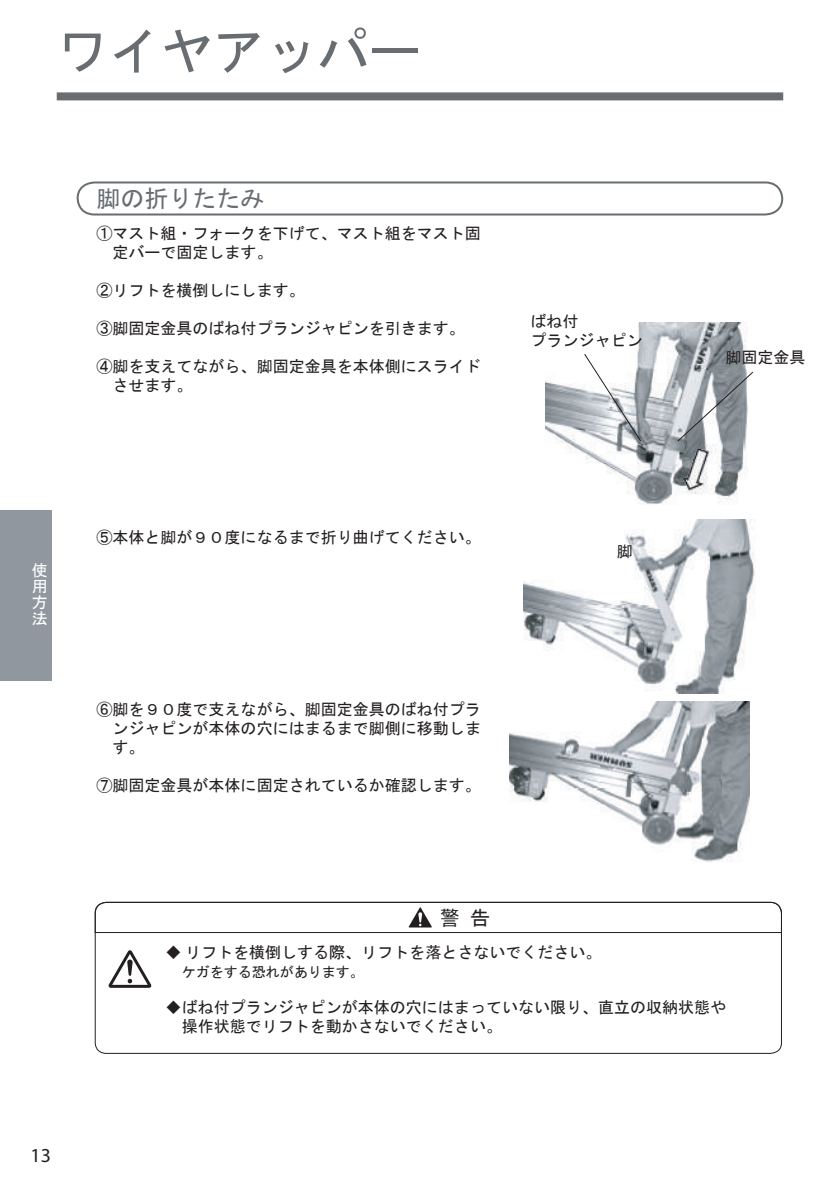
<style>
.page{position:relative;width:840px;height:1191px;background:#fff}
.page>*{position:absolute;margin:0;border:0;box-sizing:border-box;transform-origin:0 0}
.t1{font:52px "MS Gothic";color:#686d71}
.t2{font:24px "MS Gothic";color:#686d71}
.t3{font:20px "MS Gothic";color:#231f20}
.t4{font:19.8px "Myriad";color:#231f20}
.t5{font:16px/19px "MS Gothic";color:#231f20}
.t6{font:16px/16px "MS Gothic";color:#fff;text-align:justify}
.t7{font:14px "MS Gothic";color:#231f20}
</style>
<div class="page">
<div style="left:57px;top:92px;width:725px;height:8px;background:#686d71"></div>
<div style="left:0;top:510px;width:51px;height:170px;background:#90979e"></div>
<svg style="left:76px;top:181px;width:707px;height:35px"></svg>
<svg style="left:94px;top:901px;width:688px;height:32px"></svg>
<div style="left:95px;top:902px;width:686px;height:152px;border:1px solid #231f20;border-radius:11px"></div>
<svg style="left:108px;top:950px;width:43px;height:37px"></svg>
<img style="left:545px;top:323px;width:203px;height:182px">
<svg style="left:583px;top:353px;width:58px;height:89px"></svg>
<svg style="left:676px;top:371px;width:77px;height:71px"></svg>
<img style="left:523px;top:519px;width:232px;height:174px">
<img style="left:509px;top:701px;width:240px;height:161px">
<h1 class="t1" style="left:57px;top:25px;width:366px">ワイヤアッパー</h1>
<h2 class="t2" style="left:96px;top:186px;width:169px">脚の折りたたみ</h2>
<p class="t5" style="left:112px;top:224px;width:369px;text-indent:-16px">①マスト組・フォークを下げて、マスト組をマスト固定バーで固定します。</p>
<p class="t5" style="left:96px;top:281px;width:209px">②リフトを横倒しにします。</p>
<p class="t5" style="left:96px;top:319px;width:370px">③脚固定金具のばね付プランジャ ンを引きます。</p>
<p class="t5" style="left:112px;top:357px;width:369px;text-indent:-16px">④脚を支えてながら、脚固定金具を本体側にスライドさせます。</p>
<p class="t5" style="left:336px;top:319px;width:17px">ピ</p>
<p class="t5" style="left:530px;top:312px;width:113px">ばね付<br>プランジャピン</p>
<p class="t5" style="left:725px;top:348px;width:81px">脚固定金具</p>
<p class="t6" style="left:32px;top:562px;width:17px">使用方法</p>
<p class="t4" style="left:31px;top:1145px;width:22px">13</p>
<p class="t5" style="left:96px;top:528px;width:385px">⑤本体と脚が９０度になるまで折り曲げてください。</p>
<p class="t5" style="left:112px;top:699px;width:370px;text-align:justify;text-indent:-16px">⑥脚を９０度で支えながら、脚固定金具のばね付プランジャピンが本体の穴にはまるまで脚側に移動します。</p>
<p class="t5" style="left:96px;top:775px;width:385px">⑦脚固定金具が本体に固定されているか確認します。</p>
<p class="t5" style="left:616px;top:542px;width:17px">脚</p>
<p class="t3" style="left:439px;top:907px;width:52px">警 告</p>
<p class="t5" style="left:165px;top:942px;width:437px">◆ リフトを横倒しする際、リフトを落とさないでください。</p>
<p class="t7" style="left:181px;top:965px;width:183px">ケガをする恐れがあります。</p>
<p class="t5" style="left:165px;top:997px;width:561px">◆ばね付プランジャピンが本体の穴にはまっていない限り、直立の収納状態や　操作状態でリフトを動かさないでください。</p>
</div>
